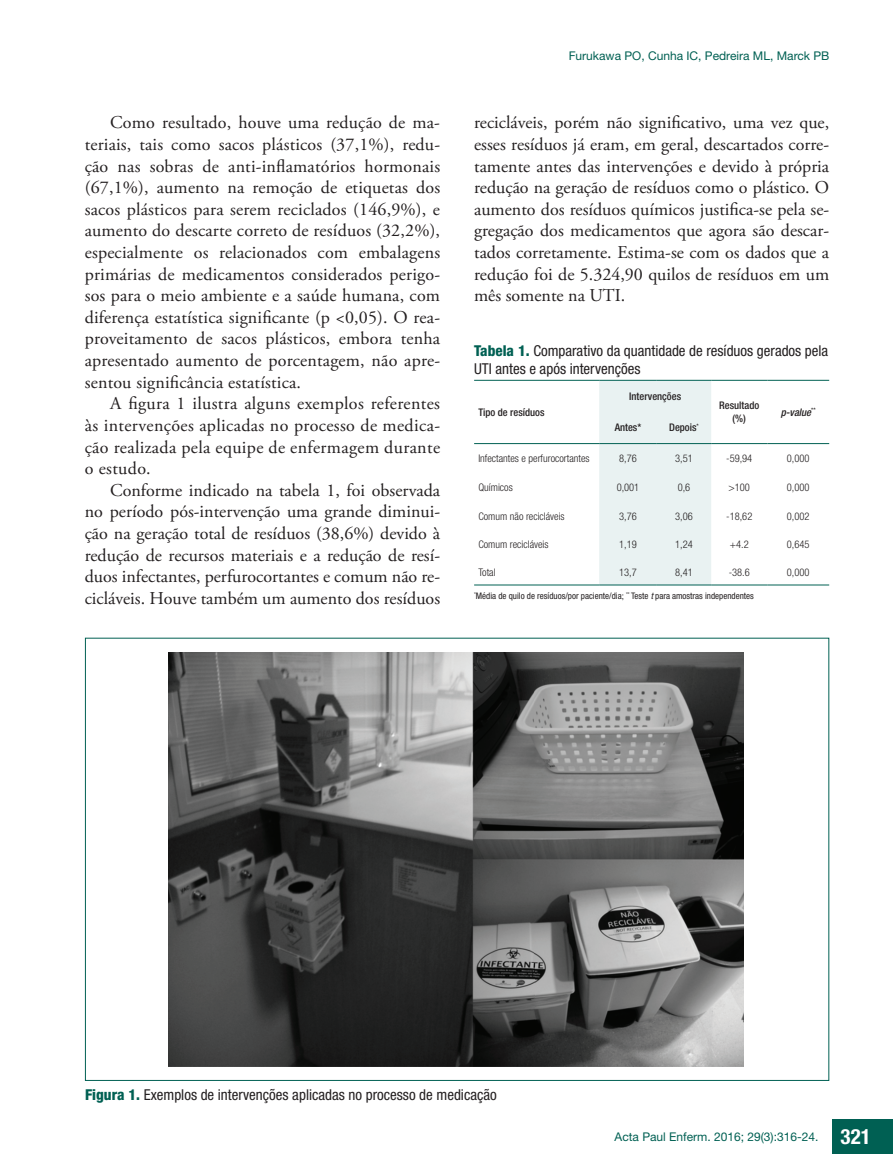
<style>
.page{position:relative;width:893px;height:1170px;background:#fff}
.page>*{position:absolute;margin:0;border:0;box-sizing:border-box;transform-origin:0 0}
.t1{font:18px/21.6px "Adobe Garamond Pro";color:#231f20;text-align:justify}
.t2{font:condensed 15px/18px "Helvetica Neue LT Std";color:#231f20}
.t3{font:12px "Helvetica Neue LT Std";color:#006053}
.t4{font:300 condensed 10.5px "Helvetica Neue LT Std";color:#231f20}
.t5{font:500 condensed 10.5px/12.6px "Helvetica Neue LT Std";color:#231f20;text-align:center}
.t6{font:italic 500 condensed 10.5px "Helvetica Neue LT Std";color:#231f20}
.t7{font:condensed 9px "Helvetica Neue LT Std";color:#231f20}
.s1{font-weight:800;color:#006053}
.s2{font-style:italic}
.s3{font-weight:700;font-stretch:condensed;font-size:21px;color:#fff}
</style>
<div class="page">
<div style="left:832px;top:1118px;width:61px;height:35px;background:#006053"></div>
<div style="left:599px;top:381px;width:112px;height:203px;background:#e9f2f2"></div>
<hr style="left:474px;top:584px;width:125px;height:1px;background:#006053">
<hr style="left:599px;top:584px;width:58px;height:1px;background:#006053">
<hr style="left:657px;top:584px;width:54px;height:1px;background:#006053">
<hr style="left:711px;top:584px;width:56px;height:1px;background:#006053">
<hr style="left:767px;top:584px;width:62px;height:1px;background:#006053">
<hr style="left:474px;top:380px;width:125px;height:1px;background:#006053">
<hr style="left:474px;top:443px;width:125px;height:1px;background:#006053">
<hr style="left:599px;top:380px;width:58px;height:1px;background:#006053">
<hr style="left:657px;top:380px;width:54px;height:1px;background:#006053">
<hr style="left:711px;top:380px;width:56px;height:1px;background:#006053">
<hr style="left:767px;top:380px;width:62px;height:1px;background:#006053">
<hr style="left:711px;top:443px;width:56px;height:1px;background:#006053">
<hr style="left:767px;top:443px;width:62px;height:1px;background:#006053">
<hr style="left:599px;top:443px;width:58px;height:1px;background:#006053">
<hr style="left:657px;top:443px;width:54px;height:1px;background:#006053">
<img style="left:168px;top:652px;width:576px;height:414px">
<p class="t1" style="left:85px;top:112px;width:357px;text-indent:26px">Como resultado, houve uma redução de ma&shy;teriais, tais como sacos plásticos (37,1%), redu&shy;ção nas sobras de anti-inflamatórios hormonais (67,1%), aumento na remoção de etiquetas dos sacos plásticos para serem reciclados (146,9%), e aumento do descarte correto de resíduos (32,2%), especialmente os relacionados com embalagens primárias de medicamentos considerados perigo&shy;sos para o meio ambiente e a saúde humana, com diferença estatística significante (p &lt;0,05). O rea&shy;proveitamento de sacos plásticos, embora tenha apresentado aumento de porcentagem, não apre&shy;sentou significância estatística.</p>
<p class="t1" style="left:85px;top:393px;width:357px;text-indent:26px">A figura 1 ilustra alguns exemplos referentes às intervenções aplicadas no processo de medica&shy;ção realizada pela equipe de enfermagem durante o estudo.</p>
<p class="t1" style="left:85px;top:480px;width:357px;text-indent:26px">Conforme indicado na tabela 1, foi observada no período pós-intervenção uma grande diminui&shy;ção na geração total de resíduos (38,6%) devido à redução de recursos materiais e a redução de resí&shy;duos infectantes, perfurocortantes e comum não re&shy;cicláveis. Houve também um aumento dos resíduos</p>
<p class="t3" style="left:569px;top:48px;width:262px">Furukawa PO, Cunha IC, Pedreira ML, Marck PB</p>
<p class="t1" style="left:474px;top:112px;width:357px">recicláveis, porém não significativo, uma vez que, esses resíduos já eram, em geral, descartados corre&shy;tamente antes das intervenções e devido à própria redução na geração de resíduos como o plástico. O aumento dos resíduos químicos justifica-se pela se&shy;gregação dos medicamentos que agora são descar&shy;tados corretamente. Estima-se com os dados que a redução foi de 5.324,90 quilos de resíduos em um mês somente na UTI.</p>
<p class="t2" style="left:474px;top:341px;width:356px"><span class="s1">Tabela 1.</span> Comparativo da quantidade de resíduos gerados pela<br>UTI antes e após intervenções</p>
<p class="t5" style="left:478px;top:405px;width:68px">Tipo de resíduos</p>
<p class="t5" style="left:629px;top:389px;width:53px">Intervenções</p>
<p class="t5" style="left:719px;top:399px;width:42px">Resultado (%)</p>
<p class="t6" style="left:781px;top:405px;width:36px">p-value<sup>**</sup></p>
<p class="t5" style="left:615px;top:421px;width:28px">Antes*</p>
<p class="t5" style="left:669px;top:421px;width:31px">Depois<sup>*</sup></p>
<p class="t4" style="left:478px;top:452px;width:113px">Infectantes e perfurocortantes</p>
<p class="t4" style="left:619px;top:452px;width:19px">8,76</p>
<p class="t4" style="left:675px;top:452px;width:19px">3,51</p>
<p class="t4" style="left:726px;top:452px;width:28px">-59,94</p>
<p class="t4" style="left:787px;top:452px;width:24px">0,000</p>
<p class="t4" style="left:478px;top:481px;width:36px">Químicos</p>
<p class="t4" style="left:617px;top:481px;width:24px">0,001</p>
<p class="t4" style="left:678px;top:481px;width:14px">0,6</p>
<p class="t4" style="left:728px;top:481px;width:23px">&gt;100</p>
<p class="t4" style="left:787px;top:481px;width:24px">0,000</p>
<p class="t4" style="left:478px;top:510px;width:88px">Comum não recicláveis</p>
<p class="t4" style="left:619px;top:510px;width:19px">3,76</p>
<p class="t4" style="left:675px;top:510px;width:19px">3,06</p>
<p class="t4" style="left:726px;top:510px;width:28px">-18,62</p>
<p class="t4" style="left:787px;top:510px;width:24px">0,002</p>
<p class="t4" style="left:478px;top:538px;width:72px">Comum recicláveis</p>
<p class="t4" style="left:619px;top:538px;width:19px">1,19</p>
<p class="t4" style="left:675px;top:538px;width:19px">1,24</p>
<p class="t4" style="left:730px;top:538px;width:20px">+4.2</p>
<p class="t4" style="left:787px;top:538px;width:24px">0,645</p>
<p class="t4" style="left:478px;top:566px;width:19px">Total</p>
<p class="t4" style="left:619px;top:566px;width:19px">13,7</p>
<p class="t4" style="left:675px;top:566px;width:19px">8,41</p>
<p class="t4" style="left:729px;top:566px;width:23px">-38.6</p>
<p class="t4" style="left:787px;top:566px;width:24px">0,000</p>
<p class="t7" style="left:474px;top:590px;width:281px"><sup>*</sup>Média de quilo de resíduos/por paciente/dia; <sup>**</sup> Teste <span class="s2">t</span> para amostras independentes</p>
<p class="t2" style="left:85px;top:1085px;width:413px"><span class="s1">Figura 1.</span> Exemplos de intervenções aplicadas no processo de medicação</p>
<p class="t3" style="left:615px;top:1129px;width:258px">Acta Paul Enferm. 2016; 29(3):316-24. <span class="s3">321</span></p>
</div>
